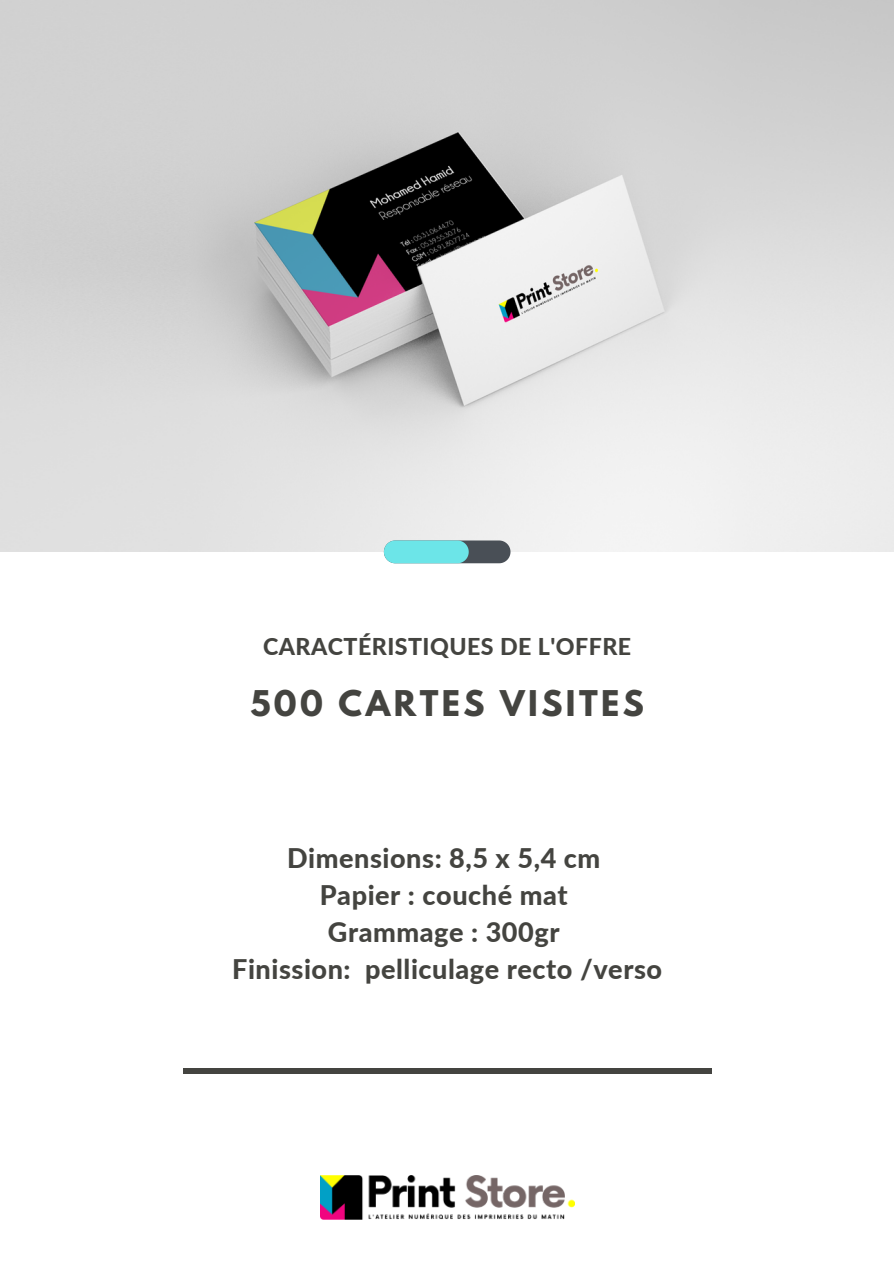
<style>
.page{position:relative;width:894px;height:1264px;background:#fff}
.page>*{position:absolute;margin:0;border:0;box-sizing:border-box;transform-origin:0 0}
.t1{font:700 31.35px "League Spartan";letter-spacing:.11em;color:#444440}
.t2{font:800 27px "Lato";letter-spacing:.02em;color:#444440}
.t3{font:800 23.25px "Lato";letter-spacing:.02em;color:#444440}
</style>
<div class="page">
<img style="left:0;top:0;width:893px;height:552px">
<div style="left:183px;top:1068px;width:528px;height:5px;background:#444440"></div>
<img style="left:320px;top:1175px;width:254px;height:43px">
<svg style="left:384px;top:540px;width:126px;height:23px;background:#66b3b8"></svg>
<p class="t3" style="left:263px;top:631px;width:369px">CARACTÉRISTIQUES DE L'OFFRE</p>
<p class="t1" style="left:250px;top:688px;width:395px">500 CARTES VISITES</p>
<p class="t2" style="left:287px;top:841px;width:314px">Dimensions: 8,5 x 5,4 cm</p>
<p class="t2" style="left:320px;top:878px;width:249px">Papier : couché mat</p>
<p class="t2" style="left:328px;top:915px;width:233px">Grammage : 300gr</p>
<p class="t2" style="left:232px;top:952px;width:431px">Finission: pelliculage recto /verso</p>
</div>
